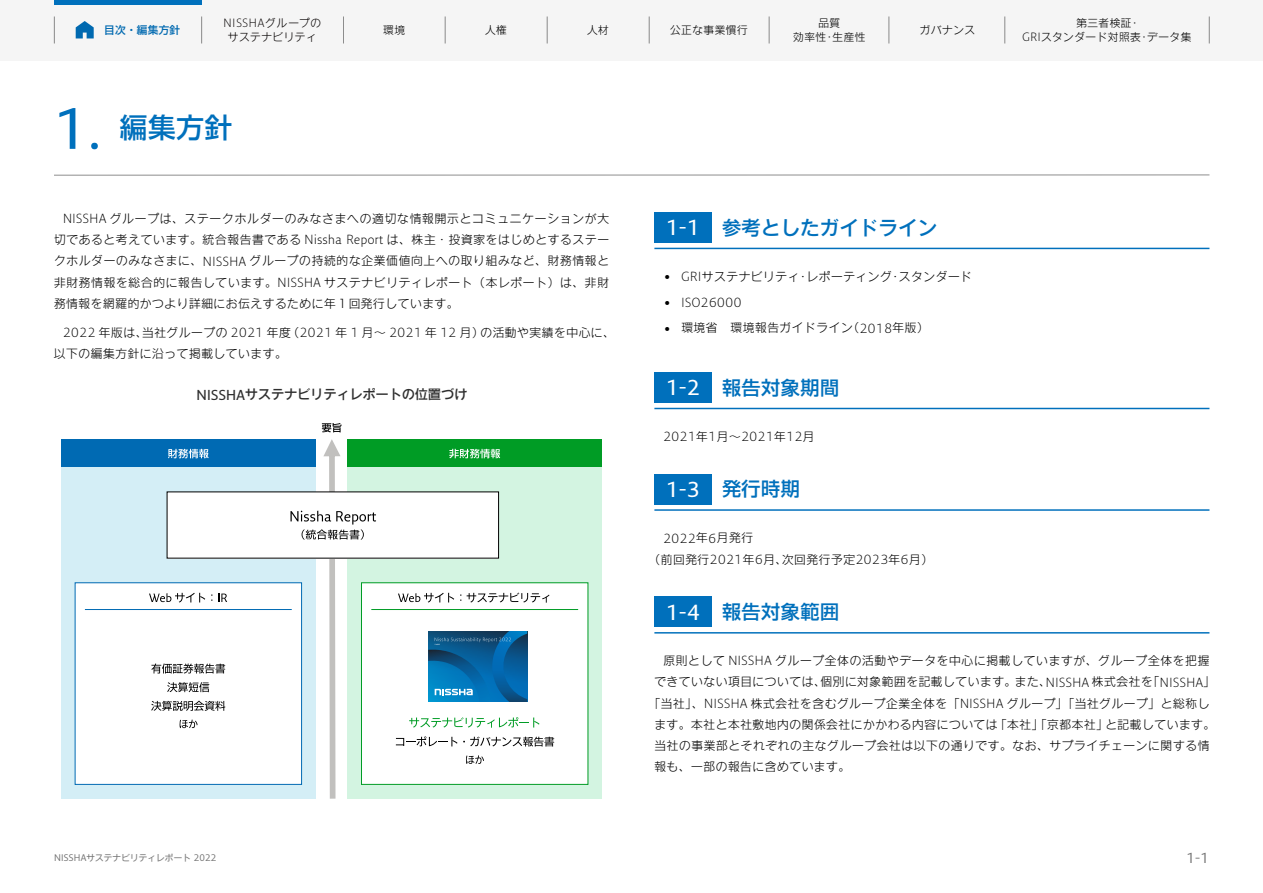
<style>
.page{position:relative;width:1263px;height:893px;background:#fff}
.page>*{position:absolute;margin:0;border:0;box-sizing:border-box;transform-origin:0 0}
.t1{font:500 27.6px "Shin Go Pr 6";color:#0070bc}
.t2{font:500 19.2px "Shin Go Pr 6";letter-spacing:.025em;color:#0070bc}
.t3{font:19.2px "Ntoday Std Medium KL";letter-spacing:.025em;color:#0070bc}
.t4{font:14.1px "Fresco Sans";color:#747474}
.t5{font:300 12.9px "Fresco Sans";letter-spacing:.045em;color:#000}
.t6{font:12.75px "Ntoday Std Medium KL";letter-spacing:.025em;color:#2f2f2f}
.t7{font:11.7px/21.3px "Ntoday Std Light KL";letter-spacing:.055em;color:#000;text-align:justify}
.t8{font:300 11.7px/21.3px "Shin Go Pr 6";letter-spacing:.05em;color:#000}
.t9{font:300 11.7px "Fresco Sans";letter-spacing:.065em;color:#040000}
.t10{font:300 10.65px/13.8px "Shin Go Pr 6";letter-spacing:.05em;color:#000;text-align:center}
.t11{font:10.65px "Ntoday Std Light KL";letter-spacing:.05em;color:#000}
.t12{font:10.65px "Ntoday Std Light KL";letter-spacing:.05em;color:#040000}
.t13{font:500 10.65px "Shin Go Pr 6";letter-spacing:.025em;color:#0069b0}
.t14{font:8.55px "Ntoday Std Regular KL";letter-spacing:.025em;color:#747474}
.s1{font-family:"Ntoday Std Light KL";font-weight:400;font-size:10.65px}
.s2{font-family:"Fresco Sans";font-weight:600;font-size:56.1px}
.s3{font-family:"Ntoday Std Light KL";font-weight:400}
.s4{font-family:"Fresco Sans";font-weight:300;font-size:12.9px}
.s5{font-family:"Shin Go Pr 6";font-weight:300}
.s6{font-family:"Fresco Sans";font-size:12.9px}
.s7{font-family:"Fresco Sans";font-weight:600;font-size:14.1px}
.s8{font-family:"Shin Go Pr 6";font-weight:500}
.s9{font-family:"Fresco Sans";font-weight:600;font-size:21px;color:#fff}
.s10{font-family:"Shin Go Pr 6";font-size:11.7px}
.s11{font-family:"Fresco Sans";font-weight:300;font-size:11.7px}
.s12{font-family:"Fresco Sans";font-size:9.3px}
</style>
<div class="page">
<div style="left:0;top:0;width:1263px;height:60px;background:#f5f5f5"></div>
<svg style="left:54px;top:17px;width:1px;height:27px"></svg>
<svg style="left:201px;top:17px;width:1px;height:27px"></svg>
<svg style="left:343px;top:17px;width:1px;height:27px"></svg>
<svg style="left:445px;top:17px;width:1px;height:27px"></svg>
<svg style="left:547px;top:17px;width:1px;height:27px"></svg>
<svg style="left:649px;top:17px;width:1px;height:27px"></svg>
<svg style="left:769px;top:17px;width:1px;height:27px"></svg>
<svg style="left:1004px;top:17px;width:1px;height:27px"></svg>
<svg style="left:889px;top:17px;width:1px;height:27px"></svg>
<svg style="left:1209px;top:17px;width:1px;height:27px"></svg>
<svg style="left:76px;top:21px;width:18px;height:17px"></svg>
<hr style="left:55px;top:0;width:147px;height:4px;background:#0070bc">
<hr style="left:54px;top:175px;width:1155px;height:1px;background:#2f2f2f">
<div style="left:654px;top:212px;width:57px;height:30px;background:#0070bc"></div>
<hr style="left:654px;top:248px;width:555px;height:1px;background:#0070bc">
<div style="left:654px;top:373px;width:57px;height:30px;background:#0070bc"></div>
<hr style="left:654px;top:408px;width:555px;height:1px;background:#0070bc">
<div style="left:654px;top:474px;width:57px;height:30px;background:#0070bc"></div>
<hr style="left:654px;top:509px;width:555px;height:2px;background:#0070bc">
<div style="left:654px;top:597px;width:57px;height:30px;background:#0070bc"></div>
<hr style="left:654px;top:632px;width:555px;height:2px;background:#0070bc">
<div style="left:348px;top:439px;width:254px;height:360px;background:#d3f4e1"></div>
<div style="left:61px;top:439px;width:254px;height:360px;background:#d4eef6"></div>
<div style="left:348px;top:440px;width:254px;height:27px;background:#009c25"></div>
<div style="left:61px;top:440px;width:254px;height:27px;background:#006ab3"></div>
<svg style="left:449px;top:449px;width:51px;height:9px"></svg>
<svg style="left:322px;top:423px;width:20px;height:9px"></svg>
<svg style="left:168px;top:449px;width:41px;height:9px"></svg>
<div style="left:167px;top:492px;width:332px;height:66px;background:#fff"></div>
<div style="left:75px;top:583px;width:227px;height:201px;background:#fff"></div>
<div style="left:75px;top:582px;width:227px;height:203px;border:1px solid #006ab3"></div>
<div style="left:361px;top:583px;width:227px;height:201px;background:#fff"></div>
<div style="left:361px;top:582px;width:227px;height:203px;border:1px solid #009c25"></div>
<svg style="left:149px;top:593px;width:56px;height:9px"></svg>
<svg style="left:218px;top:594px;width:9px;height:8px"></svg>
<svg style="left:151px;top:663px;width:74px;height:10px"></svg>
<svg style="left:167px;top:682px;width:42px;height:10px"></svg>
<svg style="left:151px;top:701px;width:74px;height:10px"></svg>
<svg style="left:180px;top:720px;width:18px;height:8px"></svg>
<svg style="left:409px;top:717px;width:130px;height:11px"></svg>
<svg style="left:396px;top:736px;width:61px;height:10px"></svg>
<svg style="left:463px;top:737px;width:91px;height:9px"></svg>
<svg style="left:466px;top:755px;width:18px;height:9px"></svg>
<svg style="left:398px;top:593px;width:56px;height:9px"></svg>
<svg style="left:467px;top:593px;width:82px;height:10px"></svg>
<svg style="left:290px;top:439px;width:86px;height:360px"></svg>
<hr style="left:85px;top:609px;width:207px;height:1px;background:#006ab3">
<hr style="left:371px;top:609px;width:207px;height:1px;background:#009c25">
<svg style="left:428px;top:631px;width:99px;height:71px;background:#0d67a0"></svg>
<p class="t13" style="left:104px;top:21px;width:78px">目次・編集方針</p>
<p class="t9" style="left:224px;top:16px;width:99px">NISSHA<span class="s1">グループの</span></p>
<p class="t12" style="left:228px;top:29px;width:90px">サステナビリティ</p>
<h1 class="t1" style="left:54px;top:105px;width:180px"><span class="s2">1.</span> 編集方針</h1>
<p class="t10" style="left:383px;top:22px;width:23px">環境</p>
<p class="t10" style="left:485px;top:22px;width:23px">人権</p>
<p class="t10" style="left:587px;top:22px;width:23px">人材</p>
<p class="t10" style="left:793px;top:15px;width:74px">品質<br>効率性・生産性</p>
<p class="t10" style="left:670px;top:22px;width:79px">公正<span class="s3">な</span>事業慣行</p>
<p class="t11" style="left:920px;top:22px;width:57px">ガバナンス</p>
<p class="t7" style="left:54px;top:207px;width:557px;text-indent:9px"><span class="s4">NISSHA</span> グループは<span class="s5">、</span>ステークホルダーのみなさまへの<span class="s5">適切</span>な<span class="s5">情報開示</span>とコミュニケーションが<span class="s5">大切</span>であると<span class="s5">考</span>えています<span class="s5">。統合報告書</span>である <span class="s4">Nissha Report</span> は<span class="s5">、株主・投資家</span>をはじめとするステークホルダーのみなさまに<span class="s5">、</span><span class="s4">NISSHA</span> グループの<span class="s5">持続的</span>な<span class="s5">企業価値向上</span>への<span class="s5">取</span>り<span class="s5">組</span>みなど<span class="s5">、財務情報</span>と<span class="s5">非財務情報</span>を<span class="s5">総合的</span>に<span class="s5">報告</span>しています<span class="s5">。</span><span class="s4">NISSHA</span> サステナビリティレポート<span class="s5">（本</span>レポート<span class="s5">）</span>は<span class="s5">、非財務情報</span>を<span class="s5">網羅的</span>かつより<span class="s5">詳細</span>にお<span class="s5">伝</span>えするために<span class="s5">年１回発行</span>しています<span class="s5">。</span></p>
<p class="t8" style="left:54px;top:320px;width:562px;text-indent:9px"><span class="s6">2022</span> 年版<span class="s3">は</span>、当社<span class="s3">グループの</span> <span class="s6">2021</span> 年度（<span class="s6">2021</span> 年 <span class="s6">1</span> 月～ <span class="s6">2021</span> 年 <span class="s6">12</span> 月）<span class="s3">の</span>活動<span class="s3">や</span>実績<span class="s3">を</span>中心<span class="s3">に</span>、以下<span class="s3">の</span>編集方針<span class="s3">に</span>沿<span class="s3">って</span>掲載<span class="s3">しています</span>。</p>
<p class="t6" style="left:196px;top:385px;width:272px"><span class="s7">NISSHA</span>サステナビリティレポートの<span class="s8">位置</span>づけ</p>
<h2 class="t3" style="left:666px;top:213px;width:273px"><span class="s9">1-1</span> <span class="s8">参考</span>としたガイドライン</h2>
<p class="t7" style="left:663px;top:264px;width:310px"><span class="s4">• GRI</span>サステナビリティ<span class="s5">・</span>レポーティング<span class="s5">・</span>スタンダード</p>
<p class="t5" style="left:663px;top:294px;width:79px">• ISO26000</p>
<p class="t8" style="left:663px;top:316px;width:267px"><span class="s6">•</span> 環境省　環境報告<span class="s3">ガイドライン</span>（<span class="s6">2018</span>年版）</p>
<h2 class="t2" style="left:666px;top:372px;width:175px"><span class="s9">1-2</span> 報告対象期間</h2>
<p class="t5" style="left:663px;top:428px;width:153px">2021<span class="s10">年</span>1<span class="s10">月～</span>2021<span class="s10">年</span>12<span class="s10">月</span></p>
<h2 class="t2" style="left:666px;top:473px;width:135px"><span class="s9">1-3</span> 発行時期</h2>
<p class="t5" style="left:663px;top:530px;width:91px">2022<span class="s10">年</span>6<span class="s10">月発行</span></p>
<p class="t8" style="left:648px;top:547px;width:286px">（前回発行<span class="s6">2021</span>年<span class="s6">6</span>月、次回発行予定<span class="s6">2023</span>年<span class="s6">6</span>月）</p>
<h2 class="t2" style="left:666px;top:596px;width:175px"><span class="s9">1-4</span> 報告対象範囲</h2>
<p class="t10" style="left:1076px;top:15px;width:65px">第三者検証・</p>
<p class="t11" style="left:1022px;top:29px;width:171px"><span class="s11">GRI</span>スタンダード<span class="s5">対照表・</span>データ<span class="s5">集</span></p>
<p class="t14" style="left:54px;top:851px;width:164px"><span class="s12">NISSHA</span>サステナビリティレポート <span class="s12">2022</span></p>
<p class="t7" style="left:654px;top:649px;width:562px;text-align:center"><span class="s5">原則</span>として <span class="s4">NISSHA</span> グループ<span class="s5">全体</span>の<span class="s5">活動</span>やデータを<span class="s5">中心</span>に<span class="s5">掲載</span>していますが<span class="s5">、</span>グループ<span class="s5">全体</span>を<span class="s5">把握<br></span>できていない<span class="s5">項目</span>については<span class="s5">、個別</span>に<span class="s5">対象範囲</span>を<span class="s5">記載</span>しています<span class="s5">。</span>また<span class="s5">、</span><span class="s4">NISSHA</span> <span class="s5">株式会社</span>を<span class="s5">「</span><span class="s4">NISSHA</span><span class="s5">」</span></p>
<p class="t8" style="left:648px;top:691px;width:568px;text-align:center">「当社」、<span class="s6">NISSHA</span> 株式会社<span class="s3">を</span>含<span class="s3">むグループ</span>企業全体<span class="s3">を</span>「<span class="s6">NISSHA</span> <span class="s3">グループ</span>」「当社<span class="s3">グループ</span>」<span class="s3">と</span>総称<span class="s3">します</span>。本社<span class="s3">と</span>本社敷地内<span class="s3">の</span>関係会社<span class="s3">にかかわる</span>内容<span class="s3">については</span>「本社」「京都本社」<span class="s3">と</span>記載<span class="s3">しています</span>。</p>
<p class="t7" style="left:654px;top:734px;width:556px"><span class="s5">当社</span>の<span class="s5">事業部</span>とそれぞれの<span class="s5">主</span>なグループ<span class="s5">会社</span>は<span class="s5">以下</span>の<span class="s5">通</span>りです<span class="s5">。</span>なお<span class="s5">、</span>サプライチェーンに<span class="s5">関</span>する<span class="s5">情</span></p>
<p class="t8" style="left:654px;top:755px;width:197px">報<span class="s3">も</span>、一部<span class="s3">の</span>報告<span class="s3">に</span>含<span class="s3">めています</span>。</p>
<p class="t4" style="left:1186px;top:849px;width:24px">1-1</p>
</div>
